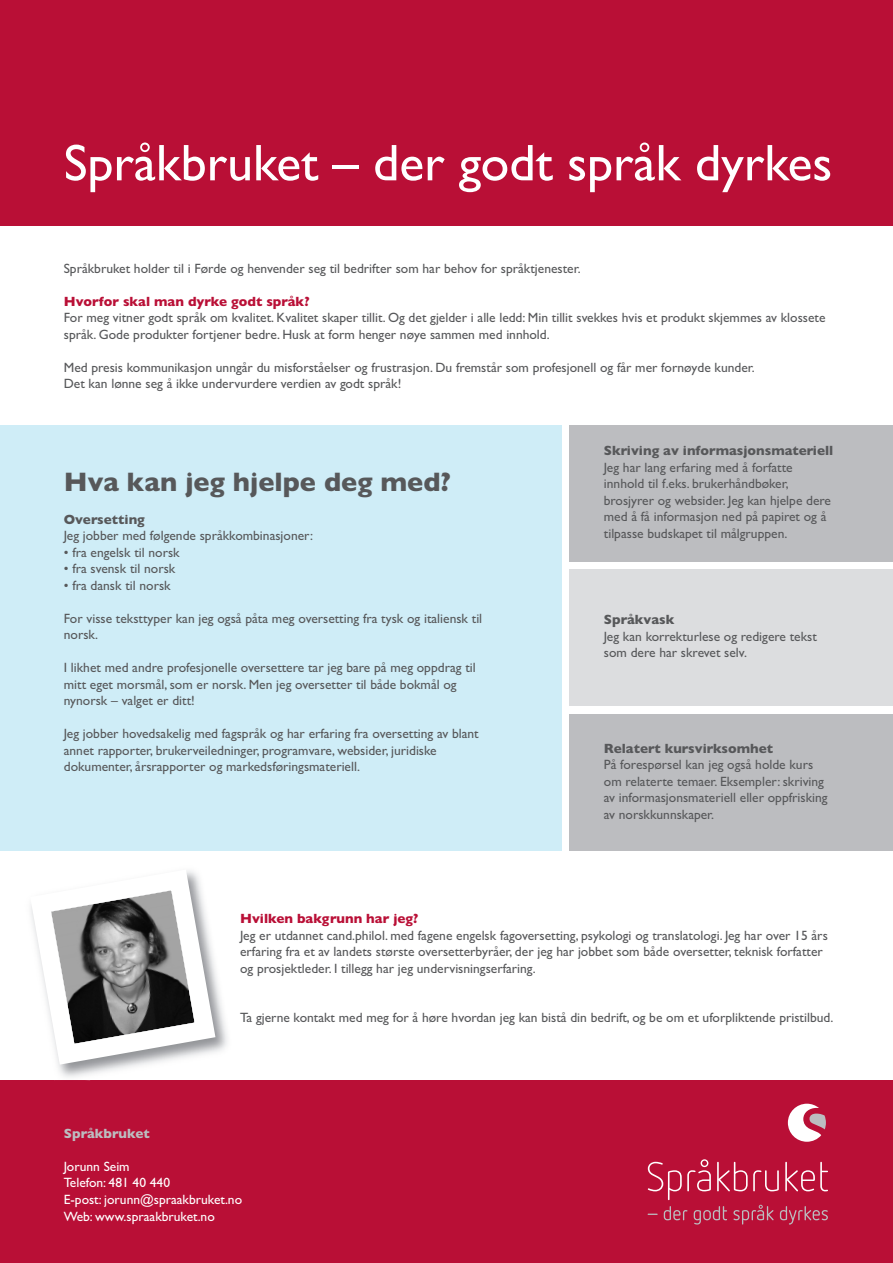
<style>
.page{position:relative;width:893px;height:1263px;background:#fff}
.page>*{position:absolute;margin:0;border:0;box-sizing:border-box;transform-origin:0 0}
.t1{font:51.75px "Gill Sans";color:#fff}
.t2{font:700 27px "Gill Sans";color:#57585a}
.t3{font:13.5px/16.5px "Gill Sans";color:#57585a}
.t4{font:13.5px/16.5px "Gill Sans";color:#fff}
.t5{font:700 13.5px "Gill Sans";color:#57585a}
.t6{font:700 13.5px "Gill Sans";color:#b90f36}
.t7{font:700 13.5px "Gill Sans";color:#bcbdc0}
</style>
<div class="page">
<div style="left:0;top:0;width:893px;height:225px;background:#b90f36"></div>
<div style="left:0;top:1080px;width:893px;height:183px;background:#b90f36"></div>
<svg style="left:30px;top:871px;width:196px;height:204px"></svg>
<div style="left:570px;top:425px;width:323px;height:136px;background:#bcbdc0"></div>
<div style="left:0;top:425px;width:561px;height:425px;background:#cfedf7"></div>
<svg style="left:648px;top:1159px;width:63px;height:41px"></svg>
<svg style="left:717px;top:1162px;width:62px;height:29px"></svg>
<svg style="left:785px;top:1162px;width:43px;height:29px"></svg>
<svg style="left:788px;top:1104px;width:38px;height:38px"></svg>
<svg style="left:648px;top:1213px;width:10px;height:2px"></svg>
<svg style="left:664px;top:1206px;width:23px;height:14px"></svg>
<svg style="left:694px;top:1206px;width:33px;height:18px"></svg>
<svg style="left:733px;top:1205px;width:41px;height:19px"></svg>
<svg style="left:780px;top:1206px;width:48px;height:18px"></svg>
<div style="left:570px;top:570px;width:323px;height:136px;background:#dcdddf"></div>
<div style="left:570px;top:714px;width:323px;height:136px;background:#bcbdc0"></div>
<h1 class="t1" style="left:64px;top:145px;width:770px">Språkbruket – der godt språk dyrkes</h1>
<p class="t3" style="left:64px;top:262px;width:518px">Språkbruket holder til i Førde og henvender seg til bedrifter som har behov for språktjenester.</p>
<p class="t6" style="left:64px;top:297px;width:247px">Hvorfor skal man dyrke godt språk?</p>
<p class="t3" style="left:64px;top:311px;width:763px">For meg vitner godt språk om kvalitet. Kvalitet skaper tillit. Og det gjelder i alle ledd: Min tillit svekkes hvis et produkt skjemmes av klossete språk. Gode produkter fortjener bedre. Husk at form henger nøye sammen med innhold.</p>
<p class="t3" style="left:64px;top:361px;width:692px">Med presis kommunikasjon unngår du misforståelser og frustrasjon. Du fremstår som profesjonell og får mer fornøyde kunder.<br>Det kan lønne seg å ikke undervurdere verdien av godt språk!</p>
<h2 class="t2" style="left:64px;top:472px;width:389px">Hva kan jeg hjelpe deg med?</h2>
<p class="t5" style="left:64px;top:514px;width:83px">Oversetting</p>
<p class="t3" style="left:64px;top:529px;width:251px">Jeg jobber med følgende språkkombinasjoner:</p>
<p class="t3" style="left:64px;top:545px;width:117px">• fra engelsk til norsk</p>
<p class="t3" style="left:64px;top:562px;width:113px">• fra svensk til norsk</p>
<p class="t3" style="left:64px;top:578px;width:108px">• fra dansk til norsk</p>
<p class="t3" style="left:64px;top:611px;width:420px">For visse teksttyper kan jeg også påta meg oversetting fra tysk og italiensk til norsk.</p>
<p class="t3" style="left:64px;top:661px;width:413px">I likhet med andre profesjonelle oversettere tar jeg bare på meg oppdrag til mitt eget morsmål, som er norsk. Men jeg oversetter til både bokmål og nynorsk – valget er ditt!</p>
<p class="t3" style="left:64px;top:727px;width:416px">Jeg jobber hovedsakelig med fagspråk og har erfaring fra oversetting av blant annet rapporter, brukerveiledninger, programvare, websider, juridiske dokumenter, årsrapporter og markedsføringsmateriell.</p>
<p class="t5" style="left:604px;top:446px;width:231px">Skriving av informasjonsmateriell</p>
<p class="t3" style="left:604px;top:460px;width:229px">Jeg har lang erfaring med å forfatte innhold til f.eks. brukerhåndbøker, brosjyrer og websider. Jeg kan hjelpe dere med å få informasjon ned på papiret og å tilpasse budskapet til målgruppen.</p>
<p class="t5" style="left:604px;top:615px;width:72px">Språkvask</p>
<p class="t3" style="left:604px;top:630px;width:214px">Jeg kan korrekturlese og redigere tekst som dere har skrevet selv.</p>
<p class="t5" style="left:604px;top:743px;width:171px">Relatert kursvirksomhet</p>
<p class="t3" style="left:604px;top:758px;width:225px">På forespørsel kan jeg også holde kurs om relaterte temaer. Eksempler: skriving av informasjonsmateriell eller oppfrisking av norskkunnskaper.</p>
<p class="t6" style="left:240px;top:914px;width:180px">Hvilken bakgrunn har jeg?</p>
<p class="t3" style="left:240px;top:928px;width:589px">Jeg er utdannet cand.philol. med fagene engelsk fagoversetting, psykologi og translatologi. Jeg har over 15 års erfaring fra et av landets største oversetterbyråer, der jeg har jobbet som både oversetter, teknisk forfatter og prosjektleder. I tillegg har jeg undervisningserfaring.</p>
<p class="t3" style="left:240px;top:1011px;width:595px">Ta gjerne kontakt med meg for å høre hvordan jeg kan bistå din bedrift, og be om et uforpliktende pristilbud.</p>
<p class="t7" style="left:64px;top:1129px;width:87px">Språkbruket</p>
<p class="t4" style="left:64px;top:1160px;width:180px">Jorunn Seim<br>Telefon: 481 40 440<br>E-post: jorunn@spraakbruket.no<br>Web: www.spraakbruket.no</p>
</div>
